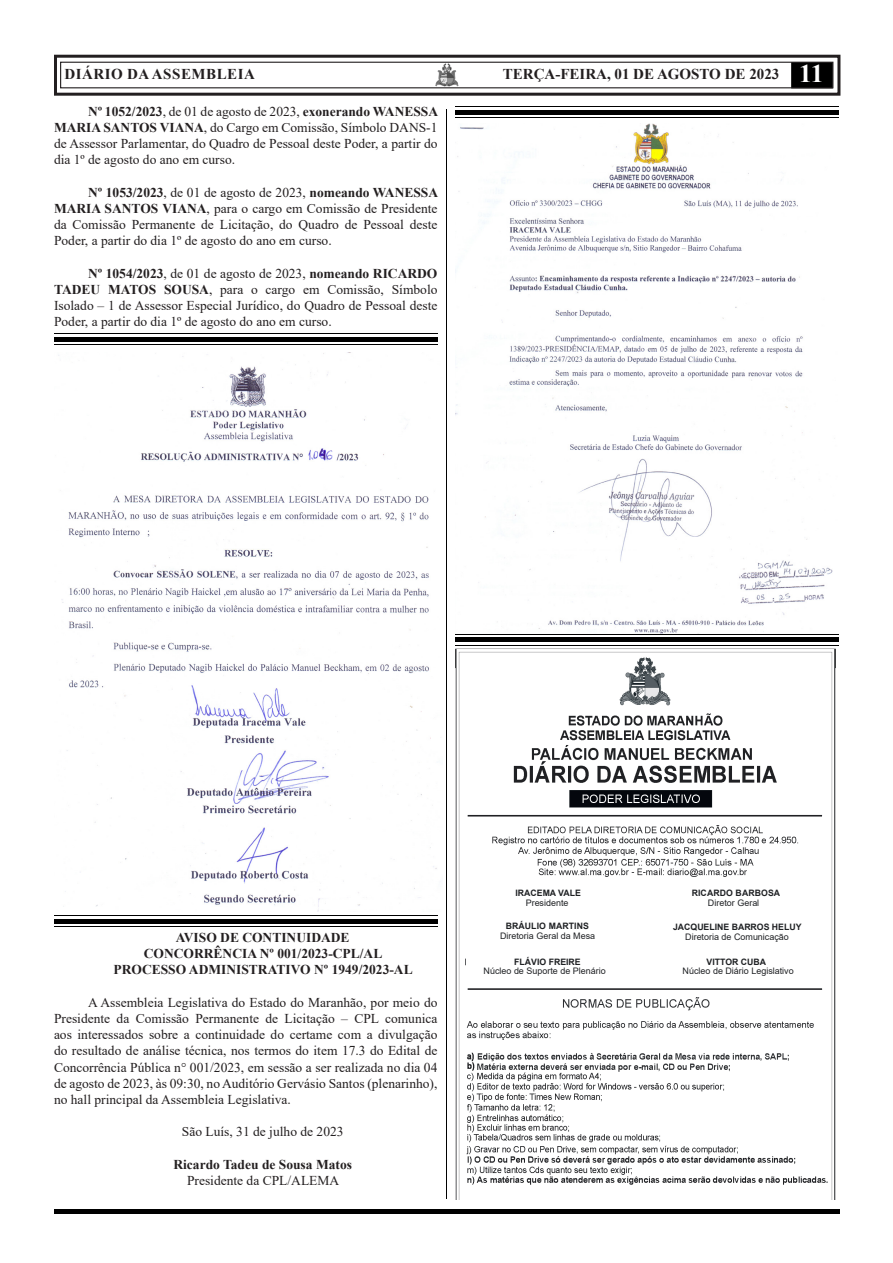
<style>
.page{position:relative;width:893px;height:1263px;background:#fff}
.page>*{position:absolute;margin:0;border:0;box-sizing:border-box;transform-origin:0 0}
.t1{font:700 15px "Times New Roman";color:#231f20}
.t2{font:700 15px "Times New Roman";letter-spacing:.035em;color:#231f20}
.t3{font:13.5px/16.2px "Times New Roman";color:#231f20;text-align:justify}
.t4{font:700 13.5px "Times New Roman";color:#231f20}
.t5{font:9px "Arial";color:#1f2124}
.t6{font:700 8.85px "Arial";color:#1f2124}
.s1{font-size:25.5px;color:#fff}
.s2{font-weight:700}
</style>
<div class="page">
<div style="left:54px;top:55px;width:786px;height:41px;border:3px solid #231f20"></div>
<div style="left:791px;top:62px;width:42px;height:26px;background:#000;border:2px solid #000"></div>
<div style="left:60px;top:62px;width:773px;height:26px;border:1px solid #231f20"></div>
<hr style="left:446px;top:109px;width:1px;height:1090px;background:#000">
<div style="left:54px;top:1209px;width:785px;height:5px;background:#000"></div>
<img style="left:427px;top:56px;width:40px;height:40px">
<img style="left:58px;top:353px;width:379px;height:558px">
<img style="left:456px;top:123px;width:377px;height:511px">
<hr style="left:54px;top:337px;width:383px;height:4px;background:#000">
<hr style="left:54px;top:333px;width:383px;height:1px;background:#000">
<hr style="left:54px;top:344px;width:383px;height:1px;background:#000">
<div style="left:54px;top:919px;width:384px;height:5px;background:#000"></div>
<hr style="left:54px;top:915px;width:384px;height:1px;background:#000">
<hr style="left:54px;top:927px;width:384px;height:1px;background:#000">
<hr style="left:455px;top:110px;width:384px;height:4px;background:#000">
<hr style="left:455px;top:106px;width:384px;height:1px;background:#000">
<hr style="left:455px;top:117px;width:384px;height:1px;background:#000">
<div style="left:455px;top:637px;width:384px;height:5px;background:#000"></div>
<hr style="left:455px;top:634px;width:384px;height:1px;background:#000">
<hr style="left:455px;top:645px;width:384px;height:1px;background:#000">
<img style="left:455px;top:648px;width:381px;height:551px">
<div style="left:657px;top:951px;width:171px;height:33px;background:#fff"></div>
<div style="left:466px;top:882px;width:171px;height:101px;background:#fff"></div>
<div style="left:466px;top:879px;width:359px;height:101px;background:#fff"></div>
<p class="t2" style="left:64px;top:64px;width:192px">DIÁRIO DA ASSEMBLEIA</p>
<p class="t1" style="left:503px;top:64px;width:322px">TERÇA-FEIRA, 01 DE AGOSTO DE 2023 <span class="s1">11</span></p>
<p class="t3" style="left:54px;top:103px;width:386px;text-indent:34px"><span class="s2">Nº 1052/2023</span>, de 01 de agosto de 2023, <span class="s2">exonerando WANESSA MARIA SANTOS VIANA</span>, do Cargo em Comissão, Símbolo DANS-1 de Assessor Parlamentar, do Quadro de Pessoal deste Poder, a partir do dia 1º de agosto do ano em curso.</p>
<p class="t3" style="left:54px;top:184px;width:386px;text-indent:34px"><span class="s2">Nº 1053/2023</span>, de 01 de agosto de 2023, <span class="s2">nomeando WANESSA MARIA SANTOS VIANA</span>, para o cargo em Comissão de Presidente da Comissão Permanente de Licitação, do Quadro de Pessoal deste Poder, a partir do dia 1º de agosto do ano em curso.</p>
<p class="t3" style="left:54px;top:265px;width:385px;text-indent:34px"><span class="s2">Nº 1054/2023</span>, de 01 de agosto de 2023, <span class="s2">nomeando RICARDO TADEU MATOS SOUSA</span>, para o cargo em Comissão, Símbolo Isolado – 1 de Assessor Especial Jurídico, do Quadro de Pessoal deste Poder, a partir do dia 1º de agosto do ano em curso.</p>
<p class="t4" style="left:176px;top:928px;width:175px">AVISO DE CONTINUIDADE</p>
<p class="t4" style="left:144px;top:944px;width:240px">CONCORRÊNCIA Nº 001/2023-CPL/AL</p>
<p class="t4" style="left:114px;top:960px;width:301px">PROCESSO ADMINISTRATIVO Nº 1949/2023-AL</p>
<p class="t3" style="left:54px;top:994px;width:385px;text-indent:34px">A Assembleia Legislativa do Estado do Maranhão, por meio do Presidente da Comissão Permanente de Licitação – CPL comunica aos interessados sobre a continuidade do certame com a divulgação do resultado de análise técnica, nos termos do item 17.3 do Edital de Concorrência Pública n° 001/2023, em sessão a ser realizada no dia 04 de agosto de 2023, às 09:30, no Auditório Gervásio Santos (plenarinho), no hall principal da Assembleia Legislativa.</p>
<p class="t3" style="left:182px;top:1123px;width:163px">São Luís, 31 de julho de 2023</p>
<p class="t4" style="left:173px;top:1154px;width:180px">Ricardo Tadeu de Sousa Matos</p>
<p class="t3" style="left:187px;top:1172px;width:154px">Presidente da CPL/ALEMA</p>
<p class="t6" style="left:515px;top:886px;width:67px">IRACEMA VALE</p>
<p class="t5" style="left:526px;top:897px;width:44px">Presidente</p>
<p class="t6" style="left:506px;top:919px;width:85px">BRÁULIO MARTINS</p>
<p class="t5" style="left:500px;top:930px;width:97px">Diretoria Geral da Mesa</p>
<p class="t6" style="left:514px;top:956px;width:68px">FLÁVIO FREIRE</p>
<p class="t5" style="left:484px;top:965px;width:124px">Núcleo de Suporte de Plenário</p>
<p class="t6" style="left:692px;top:887px;width:90px">RICARDO BARBOSA</p>
<p class="t5" style="left:708px;top:897px;width:53px">Diretor Geral</p>
<p class="t6" style="left:673px;top:920px;width:130px">JACQUELINE BARROS HELUY</p>
<p class="t5" style="left:685px;top:930px;width:105px">Diretoria de Comunicação</p>
<p class="t6" style="left:707px;top:956px;width:61px">VITTOR CUBA</p>
<p class="t5" style="left:683px;top:965px;width:113px">Núcleo de Diário Legislativo</p>
</div>
